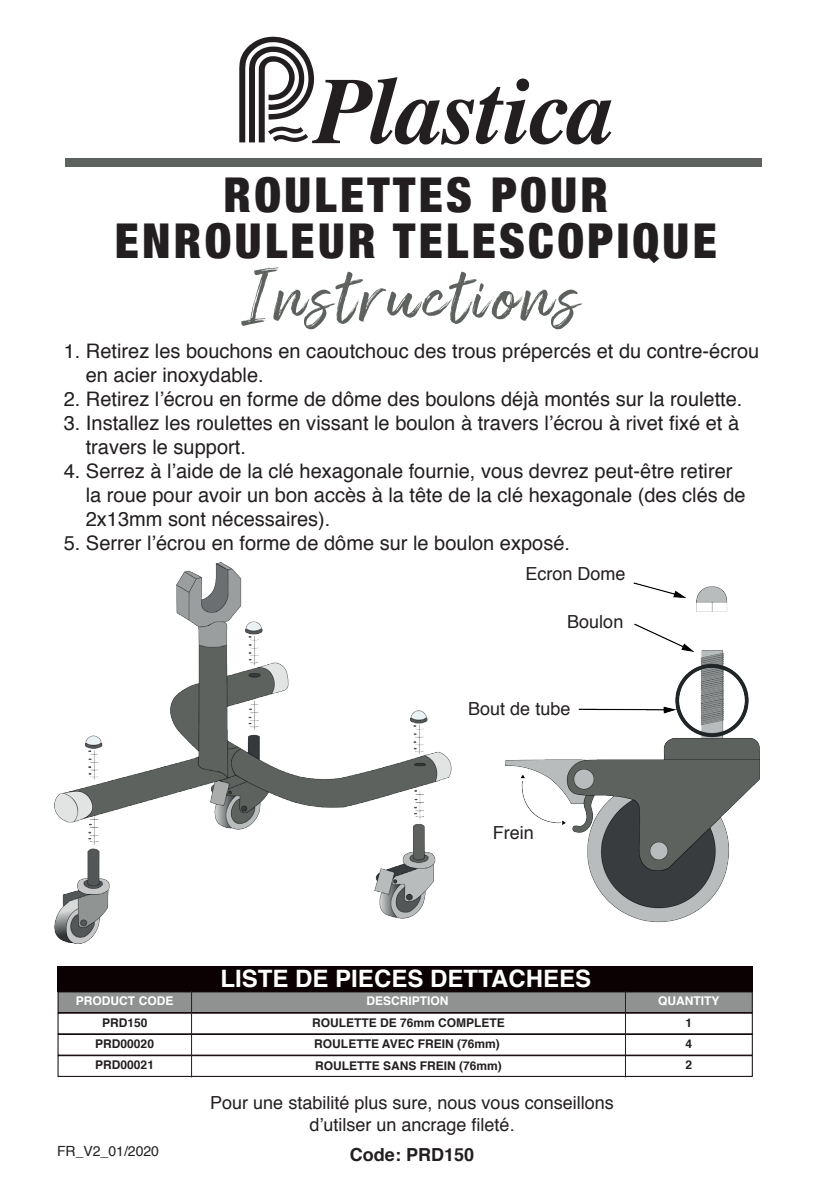
<style>
.page{position:relative;width:840px;height:1191px;background:#fff}
.page>*{position:absolute;margin:0;border:0;box-sizing:border-box;transform-origin:0 0}
.t1{font:72px "Amithen";letter-spacing:.06em;color:#5d625e}
.t2{font:900 condensed 48px/46px "Helvetica Neue";letter-spacing:.07em;color:#231f20;text-align:center}
.t3{font:700 24px "Helvetica";color:#fff}
.t4{font:20px/24px "Helvetica";color:#231f20}
.t5{font:18px/21.6px "Helvetica";color:#231f20;text-align:center}
.t6{font:700 18px "Helvetica";color:#231f20}
.t7{font:14px "Helvetica";color:#231f20}
.t8{font:700 12px/21px "Helvetica";color:#231f20;text-align:center}
.t9{font:700 12px "Helvetica";color:#fff}
</style>
<div class="page">
<img style="left:54px;top:563px;width:398px;height:381px">
<svg style="left:239px;top:37px;width:372px;height:108px"></svg>
<div style="left:65px;top:158px;width:696px;height:8px;background:#5d625e"></div>
<img style="left:505px;top:582px;width:254px;height:386px">
<div style="left:57px;top:966px;width:695px;height:26px;background:#0b0002"></div>
<div style="left:57px;top:991px;width:695px;height:22px;background:#909292;border:1px solid #0b0002"></div>
<div style="left:57px;top:1012px;width:695px;height:22px;border:1px solid #0b0002"></div>
<div style="left:57px;top:1034px;width:695px;height:21px;border:1px solid #0b0002"></div>
<div style="left:57px;top:1055px;width:695px;height:21px;border:1px solid #0b0002"></div>
<hr style="left:191px;top:991px;width:1px;height:86px;background:#231f20">
<hr style="left:624px;top:991px;width:1px;height:86px;background:#231f20">
<h2 class="t2" style="left:115px;top:169px;width:603px">ROULETTES POUR<br>ENROULEUR TELESCOPIQUE</h2>
<h1 class="t1" style="left:247px;top:253px;width:332px">Instructions</h1>
<p class="t4" style="left:86px;top:339px;width:674px;text-indent:-22px">1. Retirez les bouchons en caoutchouc des trous prépercés et du contre-écrou en acier inoxydable.</p>
<p class="t4" style="left:64px;top:387px;width:680px">2. Retirez l’écrou en forme de dôme des boulons déjà montés sur la roulette.</p>
<p class="t4" style="left:86px;top:411px;width:654px;text-indent:-22px">3. Installez les roulettes en vissant le boulon à travers l’écrou à rivet fixé et à travers le support.</p>
<p class="t4" style="left:86px;top:459px;width:661px;text-indent:-22px">4. Serrez à l’aide de la clé hexagonale fournie, vous devrez peut-être retirer la roue pour avoir un bon accès à la tête de la clé hexagonale (des clés de<br>2x13mm sont nécessaires).</p>
<p class="t4" style="left:64px;top:531px;width:507px">5. Serrer l’écrou en forme de dôme sur le boulon exposé.</p>
<p class="t5" style="left:525px;top:563px;width:102px">Ecron Dome</p>
<p class="t5" style="left:567px;top:611px;width:58px">Boulon</p>
<p class="t5" style="left:468px;top:699px;width:104px">Bout de tube</p>
<p class="t5" style="left:492px;top:822px;width:43px">Frein</p>
<p class="t3" style="left:220px;top:959px;width:372px">LISTE DE PIECES DETTACHEES</p>
<p class="t9" style="left:76px;top:991px;width:99px">PRODUCT CODE</p>
<p class="t9" style="left:366px;top:991px;width:84px">DESCRIPTION</p>
<p class="t9" style="left:657px;top:991px;width:63px">QUANTITY</p>
<p class="t8" style="left:95px;top:1012px;width:60px">PRD150<br>PRD00020<br>PRD00021</p>
<p class="t8" style="left:312px;top:1012px;width:194px;text-align:left">ROULETTE DE 76mm COMPLETE<br>ROULETTE AVEC FREIN (76mm)</p>
<p class="t8" style="left:685px;top:1012px;width:8px;text-align:justify">1<br>4<br>2</p>
<p class="t8" style="left:315px;top:1055px;width:188px">ROULETTE SANS FREIN (76mm)</p>
<p class="t7" style="left:57px;top:1140px;width:103px">FR_V2_01/2020</p>
<p class="t5" style="left:210px;top:1092px;width:405px">Pour une stabilité plus sure, nous vous conseillons d’utilser un ancrage fileté.</p>
<p class="t6" style="left:350px;top:1139px;width:126px">Code: PRD150</p>
</div>
